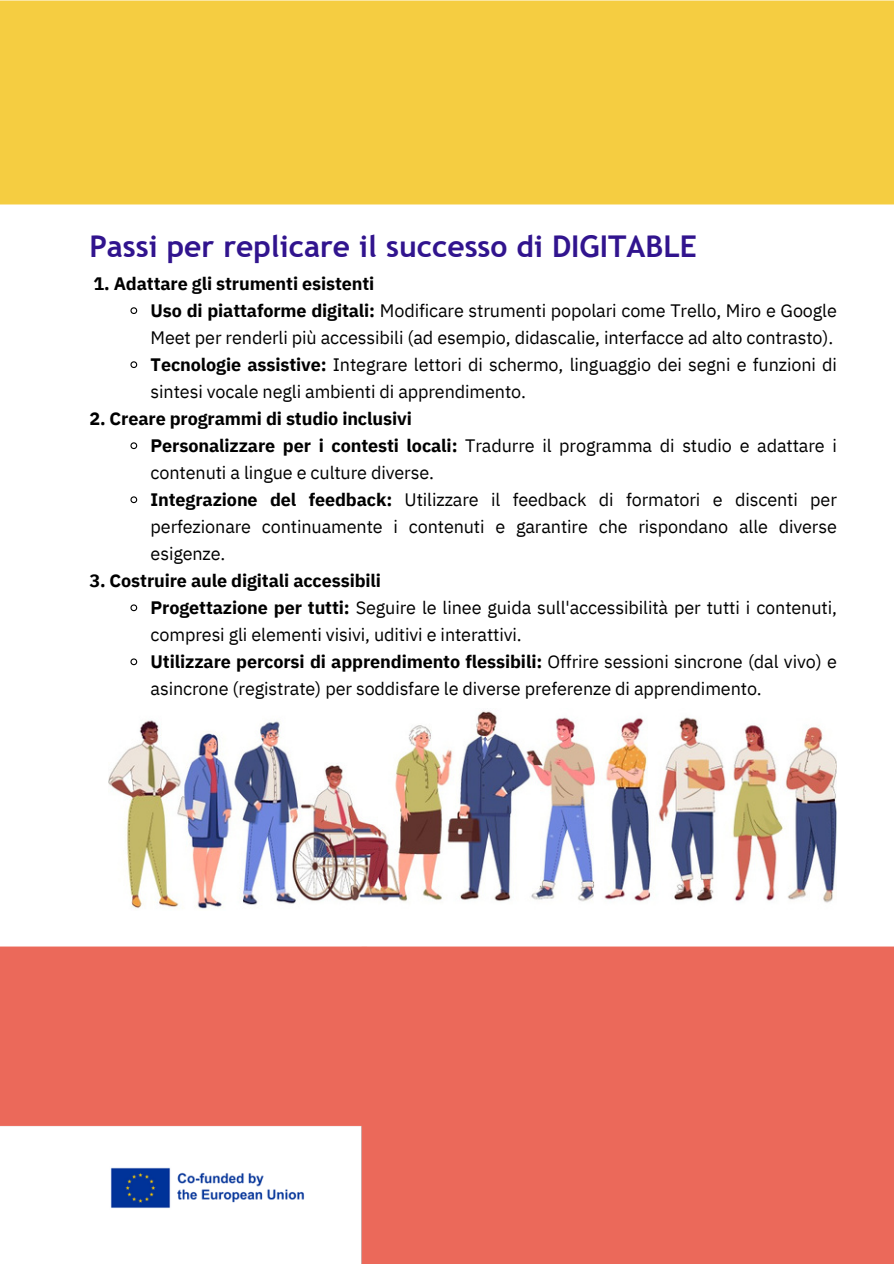
<style>
.page{position:relative;width:894px;height:1264px;background:#fff}
.page>*{position:absolute;margin:0;border:0;box-sizing:border-box;transform-origin:0 0}
.t1{font:700 30px "Trebuchet MS";color:#31148e}
.t2{font:18px/27px "IBM Plex Sans";letter-spacing:-.005em;color:#000}
.t3{font:700 18px "IBM Plex Sans";letter-spacing:-.005em;color:#000}
.s1{font-weight:700}
</style>
<div class="page">
<img style="left:108px;top:711px;width:728px;height:198px">
<div style="left:0;top:0;width:893px;height:205px;background:#f5cd41"></div>
<img style="left:0;top:946px;width:893px;height:317px">
<svg style="left:130px;top:307px;width:8px;height:7px"></svg>
<svg style="left:130px;top:361px;width:8px;height:8px"></svg>
<svg style="left:130px;top:442px;width:8px;height:8px"></svg>
<svg style="left:130px;top:496px;width:8px;height:8px"></svg>
<svg style="left:130px;top:604px;width:8px;height:8px"></svg>
<svg style="left:130px;top:658px;width:8px;height:8px"></svg>
<p class="t1" style="left:89px;top:229px;width:609px">Passi per replicare il successo di DIGITABLE</p>
<p class="t3" style="left:93px;top:271px;width:282px">1. Adattare gli strumenti esistenti</p>
<p class="t2" style="left:150px;top:296px;width:687px"><span class="s1">Uso di piattaforme digitali:</span> Modificare strumenti popolari come Trello, Miro e Google<br>Meet per renderli più accessibili (ad esempio, didascalie, interfacce ad alto contrasto).</p>
<h2 class="t2" style="left:150px;top:350px;width:687px"><span class="s1">Tecnologie assistive:</span> Integrare lettori di schermo, linguaggio dei segni e funzioni di sintesi vocale negli ambienti di apprendimento.</h2>
<p class="t3" style="left:89px;top:406px;width:324px">2. Creare programmi di studio inclusivi</p>
<p class="t2" style="left:150px;top:431px;width:687px"><span class="s1">Personalizzare per i contesti locali:</span> Tradurre il programma di studio e adattare i contenuti a lingue e culture diverse.</p>
<h2 class="t2" style="left:150px;top:485px;width:687px;text-align:justify"><span class="s1">Integrazione del feedback:</span> Utilizzare il feedback di formatori e discenti per perfezionare continuamente i contenuti e garantire che rispondano alle diverse esigenze.</h2>
<p class="t3" style="left:89px;top:568px;width:293px">3. Costruire aule digitali accessibili</p>
<p class="t2" style="left:150px;top:593px;width:687px"><span class="s1">Progettazione per tutti:</span> Seguire le linee guida sull'accessibilità per tutti i contenuti, compresi gli elementi visivi, uditivi e interattivi.</p>
<p class="t2" style="left:150px;top:647px;width:687px"><span class="s1">Utilizzare percorsi di apprendimento flessibili:</span> Offrire sessioni sincrone (dal vivo) e asincrone (registrate) per soddisfare le diverse preferenze di apprendimento.</p>
</div>
